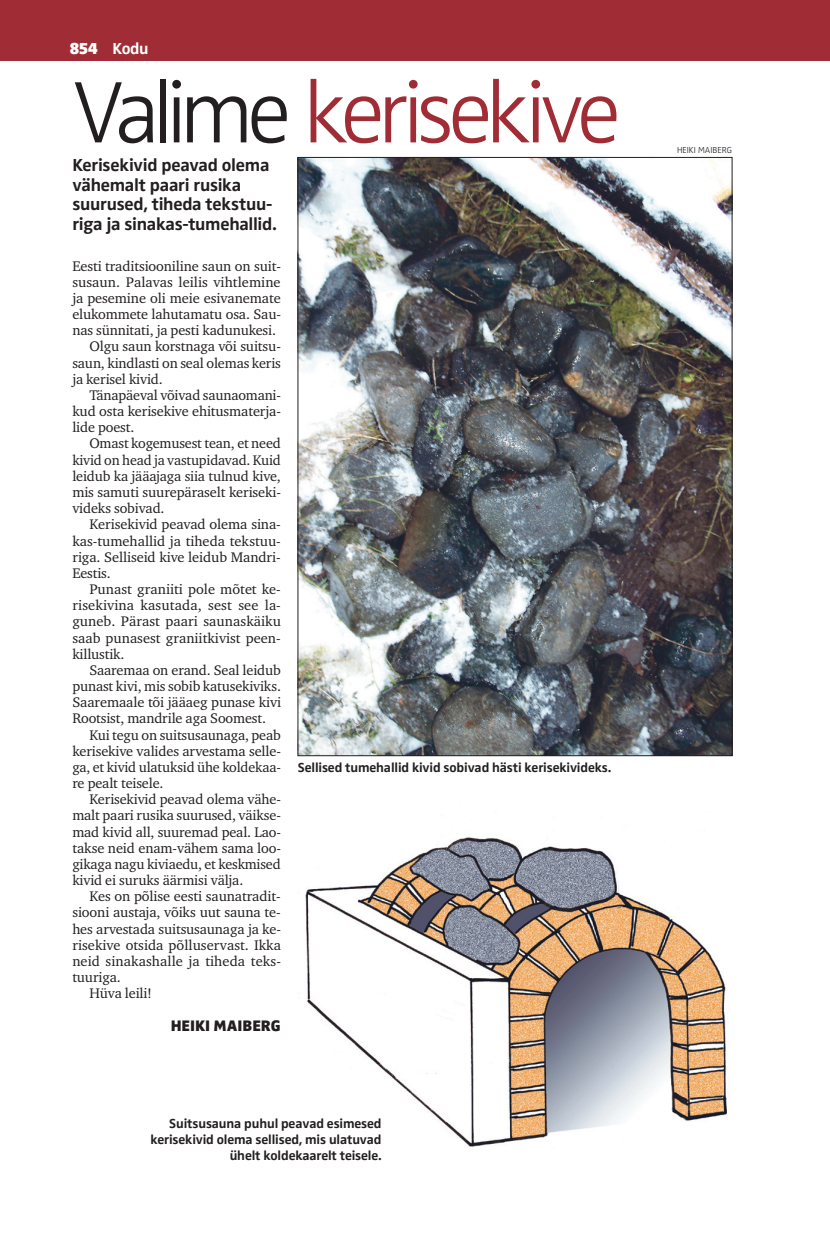
<style>
.page{position:relative;width:830px;height:1234px;background:#fff}
.page>*{position:absolute;margin:0;border:0;box-sizing:border-box;transform-origin:0 0}
.t1{font:300 90px "Zwo Pro";letter-spacing:-.075em;color:#a02d35}
.t2{font:700 18px/19.5px "Zwo Pro";letter-spacing:-.015em;color:#231f20}
.t3{font:700 16.5px "Zwo Pro";color:#fff}
.t4{font:900 15.75px "Zwo Pro";color:#231f20}
.t5{font:14.25px "Charter ITC";letter-spacing:-.01em;color:#231f20}
.t6{font:14.25px "Charter ITC";letter-spacing:.01em;color:#231f20}
.t7{font:700 13.5px/16.2px "Zwo Pro";letter-spacing:-.01em;color:#231f20;text-align:right}
.t8{font:300 9px "Zwo Pro";color:#231f20}
.s1{font-weight:900}
.s2{color:#231f20}
</style>
<div class="page">
<hr style="left:829px;top:0;width:1px;height:60px;background:#a02d35">
<div style="left:0;top:0;width:829px;height:60px;background:#a02d35"></div>
<img style="left:299px;top:159px;width:431px;height:594px">
<img style="left:305px;top:837px;width:422px;height:310px">
<p class="t3" style="left:70px;top:39px;width:80px"><span class="s1">854</span> Kodu</p>
<h1 class="t1" style="left:72px;top:61px;width:549px"><span class="s2">Valime</span> kerisekive</h1>
<p class="t2" style="left:72px;top:156px;width:206px">Kerisekivid peavad olema vähemalt paari rusika suurused, tiheda tekstuu&shy;riga ja sinakas-tumehallid.</p>
<p class="t5" style="left:72px;top:257px;width:210px">Eesti traditsiooniline saun on suit-</p>
<p class="t5" style="left:72px;top:273px;width:210px">susaun. Palavas leilis vihtlemine</p>
<p class="t5" style="left:72px;top:289px;width:210px">ja pesemine oli meie esivanemate</p>
<p class="t5" style="left:72px;top:305px;width:210px">elukommete lahutamatu osa. Sau-</p>
<p class="t5" style="left:72px;top:321px;width:205px">nas sünnitati, ja pesti kadunukesi.</p>
<p class="t5" style="left:89px;top:337px;width:193px">Olgu saun korstnaga või suitsu-</p>
<p class="t5" style="left:72px;top:354px;width:210px">saun, kindlasti on seal olemas keris</p>
<p class="t5" style="left:72px;top:370px;width:92px">ja kerisel kivid.</p>
<p class="t5" style="left:89px;top:386px;width:193px">Tänapäeval võivad saunaomani-</p>
<p class="t5" style="left:72px;top:402px;width:210px">kud osta kerisekive ehitusmaterja-</p>
<p class="t5" style="left:72px;top:418px;width:63px">lide poest.</p>
<p class="t5" style="left:89px;top:434px;width:193px">Omast kogemusest tean, et need</p>
<p class="t5" style="left:72px;top:451px;width:210px">kivid on head ja vastupidavad. Kuid</p>
<p class="t5" style="left:72px;top:467px;width:210px">leidub ka jääajaga siia tulnud kive,</p>
<p class="t5" style="left:72px;top:483px;width:210px">mis samuti suurepäraselt keriseki-</p>
<p class="t5" style="left:72px;top:499px;width:94px">videks sobivad.</p>
<p class="t5" style="left:89px;top:515px;width:193px">Kerisekivid peavad olema sina-</p>
<p class="t5" style="left:72px;top:531px;width:210px">kas-tumehallid ja tiheda tekstuu-</p>
<p class="t5" style="left:72px;top:547px;width:210px">riga. Selliseid kive leidub Mandri-</p>
<p class="t5" style="left:72px;top:564px;width:40px">Eestis.</p>
<p class="t5" style="left:89px;top:580px;width:193px">Punast graniiti pole mõtet ke-</p>
<p class="t6" style="left:72px;top:596px;width:210px">risekivina kasutada, sest see la-</p>
<p class="t5" style="left:72px;top:612px;width:210px">guneb. Pärast paari saunaskäiku</p>
<p class="t5" style="left:72px;top:628px;width:210px">saab punasest graniitkivist peen-</p>
<p class="t5" style="left:72px;top:644px;width:54px">killustik.</p>
<p class="t5" style="left:89px;top:661px;width:193px">Saaremaa on erand. Seal leidub</p>
<p class="t5" style="left:72px;top:677px;width:210px">punast kivi, mis sobib katusekiviks.</p>
<p class="t5" style="left:72px;top:693px;width:210px">Saaremaale tõi jääaeg punase kivi</p>
<p class="t5" style="left:72px;top:709px;width:195px">Rootsist, mandrile aga Soomest.</p>
<p class="t5" style="left:89px;top:725px;width:193px">Kui tegu on suitsusaunaga, peab</p>
<p class="t5" style="left:72px;top:741px;width:210px">kerisekive valides arvestama selle-</p>
<p class="t5" style="left:72px;top:758px;width:210px">ga, et kivid ulatuksid ühe koldekaa-</p>
<p class="t5" style="left:72px;top:774px;width:93px">re pealt teisele.</p>
<p class="t5" style="left:89px;top:790px;width:193px">Kerisekivid peavad olema vähe-</p>
<p class="t5" style="left:72px;top:806px;width:210px">malt paari rusika suurused, väikse-</p>
<p class="t5" style="left:72px;top:822px;width:210px">mad kivid all, suuremad peal. Lao-</p>
<p class="t5" style="left:72px;top:838px;width:210px">takse neid enam-vähem sama loo-</p>
<p class="t5" style="left:72px;top:854px;width:210px">gikaga nagu kiviaedu, et keskmised</p>
<p class="t5" style="left:72px;top:871px;width:172px">kivid ei suruks äärmisi välja.</p>
<p class="t5" style="left:89px;top:887px;width:193px">Kes on põlise eesti saunatradit-</p>
<p class="t5" style="left:72px;top:903px;width:210px">siooni austaja, võiks uut sauna te-</p>
<p class="t5" style="left:72px;top:919px;width:210px">hes arvestada suitsusaunaga ja ke-</p>
<p class="t5" style="left:72px;top:935px;width:210px">risekive otsida põlluservast. Ikka</p>
<p class="t5" style="left:72px;top:951px;width:210px">neid sinakashalle ja tiheda teks-</p>
<p class="t5" style="left:72px;top:968px;width:50px">tuuriga.</p>
<p class="t5" style="left:89px;top:984px;width:64px">Hüva leili!</p>
<p class="t4" style="left:171px;top:1015px;width:112px">HEIKI MAIBERG</p>
<p class="t7" style="left:298px;top:759px;width:314px">Sellised tumehallid kivid sobivad hästi kerisekivideks.</p>
<p class="t7" style="left:150px;top:1114px;width:233px">Suitsusauna puhul peavad esimesed kerisekivid olema sellised, mis ulatuvad ühelt koldekaarelt teisele.</p>
<p class="t8" style="left:676px;top:145px;width:56px">HEIKI MAIBERG</p>
</div>
